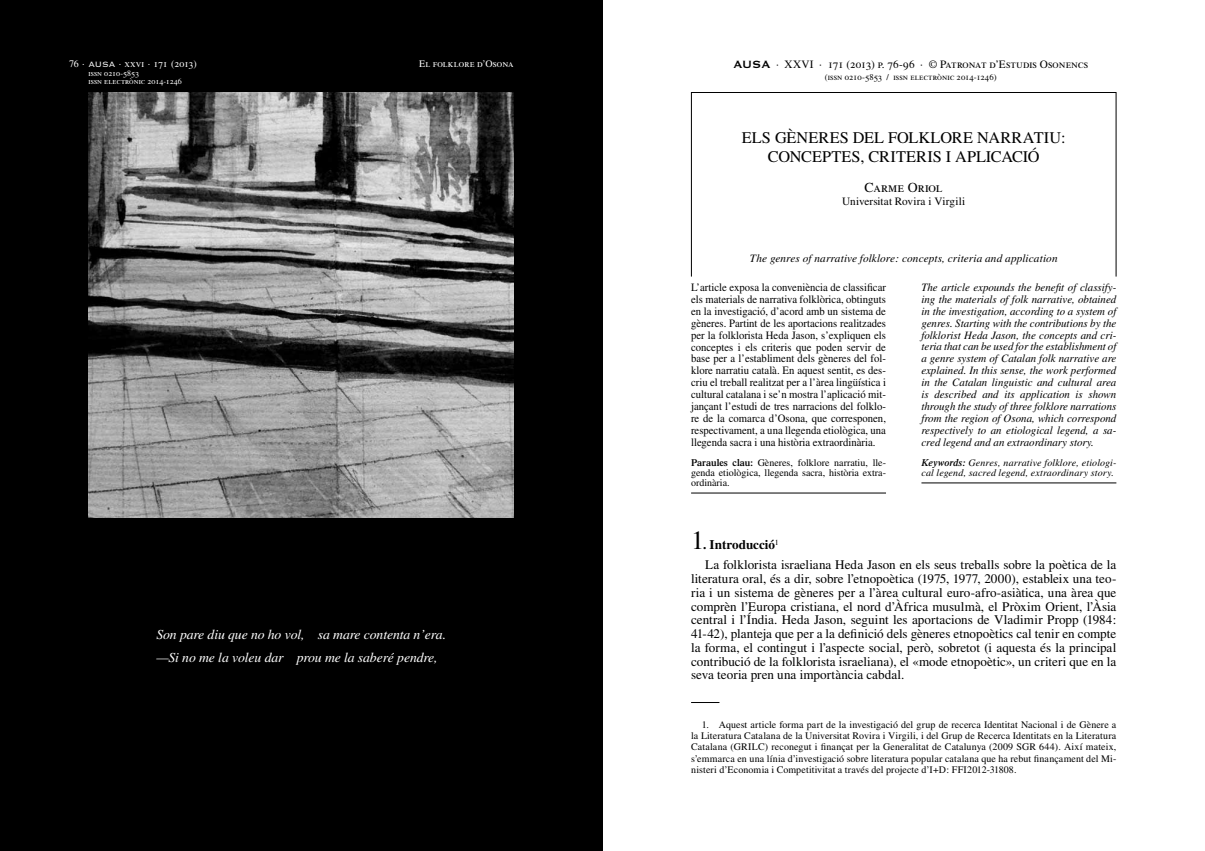
<style>
.page{position:relative;width:1205px;height:851px;background:#fff}
.page>*{position:absolute;margin:0;border:0;box-sizing:border-box;transform-origin:0 0}
.t1{font:16.25px/18.8px "Times";color:#000;text-align:center}
.t2{font:italic 13.75px/22.5px "Times";letter-spacing:-.01em;color:#fff}
.t3{font:13.75px "Times Roman SC";letter-spacing:.005em;color:#000}
.t4{font:13.12px/13.8px "Times";color:#000}
.t5{font:italic 11.25px/11.9px "Times";color:#000;text-align:justify}
.t6{font:11.25px/11.9px "Times";color:#000;text-align:justify;scale:.95 1}
.t7{font:11.25px "Times Roman SC";color:#000}
.t8{font:11.25px "Times";color:#000}
.t9{font:10px/11.2px "Times";color:#000;text-align:justify}
.t10{font:italic 10px/10px "Times";letter-spacing:.01em;color:#000}
.t11{font:10px "Times Roman SC";letter-spacing:.005em;color:#fff}
.t12{font:8.75px "Times Roman SC";letter-spacing:.005em;color:#000}
.t13{font:8.12px/8.8px "Times Roman SC";letter-spacing:.005em;color:#fff}
.s1{font-family:"Times"}
.s2{font-family:"Copperplate Thirty Two BC"}
.s3{font-family:"Copperplate Thirty One BC";font-size:13.75px}
.s4{font-weight:600}
.s5{font-size:26.25px}
.s6{font-weight:700}
</style>
<div class="page">
<div style="left:691px;top:92px;width:425px;height:185px;border:1px solid #000"></div>
<hr style="left:691px;top:492px;width:195px;height:1px;background:#000">
<hr style="left:921px;top:482px;width:195px;height:1px;background:#000">
<svg style="left:691px;top:702px;width:28px;height:1px"></svg>
<div style="left:0;top:0;width:602px;height:850px;background:#000"></div>
<img style="left:89px;top:92px;width:425px;height:425px">
<p class="t11" style="left:69px;top:58px;width:129px"><span class="s1">76 ·</span> <span class="s2">AUSA</span> <span class="s1">·</span> xxvi <span class="s1">·</span> 171 (2013)</p>
<p class="t11" style="left:419px;top:58px;width:96px">El folklore d’Osona</p>
<p class="t13" style="left:88px;top:68px;width:95px">issn 0210-5853<br>issn electrònic 2014-1246</p>
<p class="t2" style="left:156px;top:623px;width:291px">Son pare diu que no ho vol, sa mare contenta n’era. —Si no me la voleu dar prou me la saberé pendre,</p>
<p class="t7" style="left:733px;top:58px;width:356px"><span class="s3">AUSA</span> · XXVI · 171 (2013) p. 76-96 · © Patronat d’Estudis Osonencs</p>
<p class="t12" style="left:825px;top:72px;width:173px">(issn 0210-5853 / issn electrònic 2014-1246)</p>
<p class="t1" style="left:742px;top:128px;width:325px">ELS GÈNERES DEL FOLKLORE NARRATIU:<br>CONCEPTES, CRITERIS I APLICACIÓ</p>
<p class="t3" style="left:864px;top:179px;width:80px">Carme Oriol</p>
<p class="t8" style="left:842px;top:195px;width:124px">Universitat Rovira i Virgili</p>
<p class="t5" style="left:750px;top:253px;width:309px">The genres of narrative folklore: concepts, criteria and application</p>
<p class="t6" style="left:691px;top:281px;width:207px">L’article exposa la conveniència de classificar els materials de narrativa folklòrica, obtinguts en la investigació, d’acord amb un sistema de gèneres. Partint de les aportacions realitzades per la folklorista Heda Jason, s’expliquen els conceptes i els criteris que poden servir de base per a l’establiment dels gèneres del fol&shy;klore narratiu català. En aquest sentit, es des&shy;criu el treball realitzat per a l’àrea lingüística i cultural catalana i se’n mostra l’aplicació mit&shy;jançant l’estudi de tres narracions del folklo&shy;re de la comarca d’Osona, que corresponen, respectivament, a una llegenda etiològica, una llegenda sacra i una història extraordinària.</p>
<p class="t9" style="left:691px;top:457px;width:196px;line-height:10px"><span class="s4">Paraules clau:</span> Gèneres, folklore narratiu, lle&shy;genda etiològica, llegenda sacra, història extra&shy;ordinària.</p>
<p class="t5" style="left:921px;top:281px;width:196px">The article expounds the benefit of classify&shy;ing the materials of folk narrative, obtained in the investigation, according to a system of genres. Starting with the contributions by the folklorist Heda Jason, the concepts and cri&shy;teria that can be used for the establishment of a genre system of Catalan folk narrative are explained. In this sense, the work performed in the Catalan linguistic and cultural area is described and its application is shown through the study of three folklore narrations from the region of Osona, which correspond respectively to an etiological legend, a sa&shy;cred legend and an extraordinary story.</p>
<p class="t10" style="left:921px;top:457px;width:196px"><span class="s4">Keywords:</span> Genres, narrative folklore, etiologi&shy;cal legend, sacred legend, extraordinary story.</p>
<p class="t4" style="left:705px;top:534px;width:413px;line-height:20px;text-indent:-14px"><span class="s5">1</span><span class="s6">. Introducció</span><sup>1<br></sup>La folklorista israeliana Heda Jason en els seus treballs sobre la poètica de la</p>
<p class="t4" style="left:691px;top:571px;width:427px;text-align:justify">literatura oral, és a dir, sobre l’etnopoètica (1975, 1977, 2000), estableix una teo&shy;ria i un sistema de gèneres per a l’àrea cultural euro-afro-asiàtica, una àrea que comprèn l’Europa cristiana, el nord d’Àfrica musulmà, el Pròxim Orient, l’Àsia central i l’Índia. Heda Jason, seguint les aportacions de Vladimir Propp (1984:<br>41-42), planteja que per a la definició dels gèneres etnopoètics cal tenir en compte la forma, el contingut i l’aspecte social, però, sobretot (i aquesta és la principal contribució de la folklorista israeliana), el «mode etnopoètic», un criteri que en la seva teoria pren una importància cabdal.</p>
<p class="t9" style="left:691px;top:718px;width:427px;text-indent:11px">1. Aquest article forma part de la investigació del grup de recerca Identitat Nacional i de Gènere a la Literatura Catalana de la Universitat Rovira i Virgili, i del Grup de Recerca Identitats en la Literatura Catalana (GRILC) reconegut i finançat per la Generalitat de Catalunya (2009 SGR 644). Així mateix, s’emmarca en una línia d’investigació sobre literatura popular catalana que ha rebut finançament del Mi&shy;nisteri d’Economia i Competitivitat a través del projecte d’I+D: FFI2012-31808.</p>
</div>
